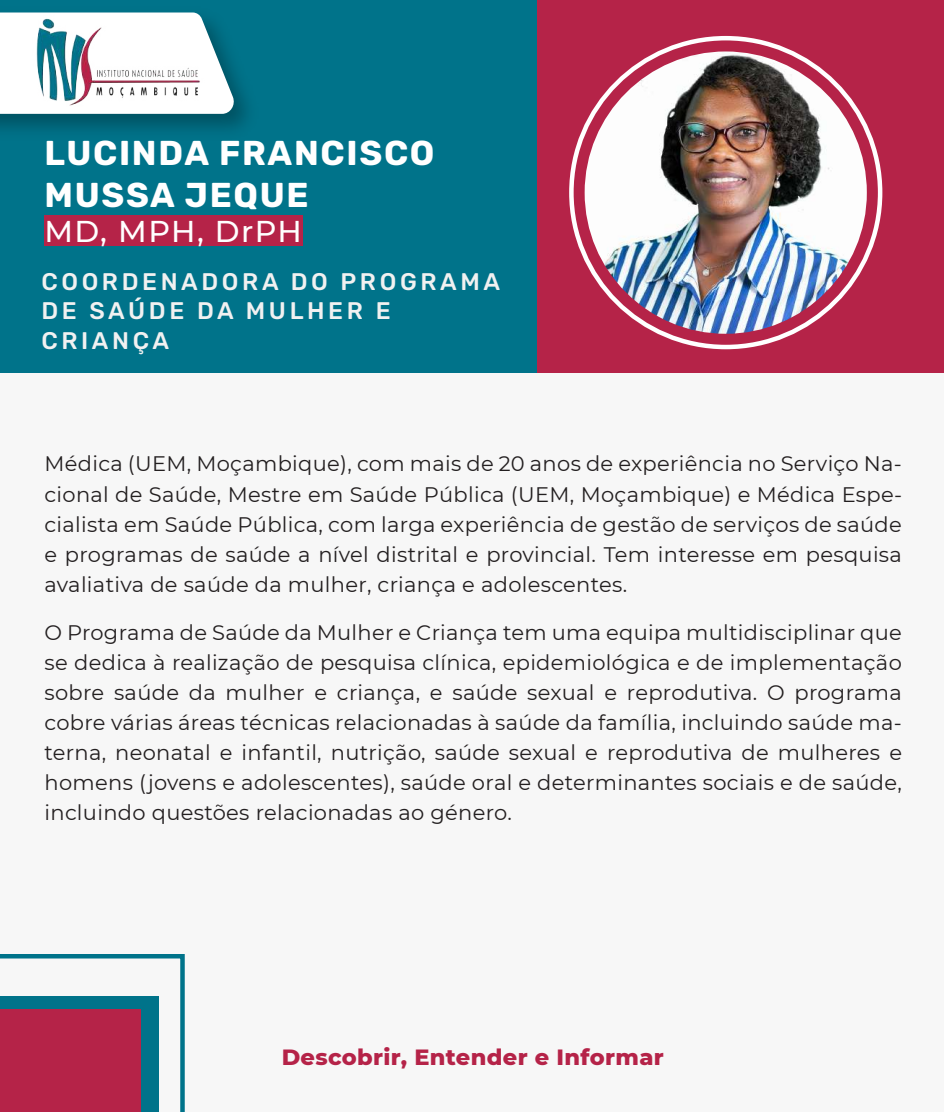
<style>
.page{position:relative;width:944px;height:1112px;background:#f7f7f7}
.page>*{position:absolute;margin:0;border:0;box-sizing:border-box;transform-origin:0 0}
.t1{font:700 34.5px/41.4px "Rubik";letter-spacing:.05em;color:#fff}
.t2{font:500 30px "Montserrat";letter-spacing:.045em;color:#fff}
.t3{font:300 24px/29.8px "Rubik";letter-spacing:.15em;color:#f1f1f1}
.t4{font:800 22.5px "Montserrat";letter-spacing:.015em;color:#b52348}
.t5{font:21px/30px "Montserrat";letter-spacing:.015em;color:#231f20;text-align:justify}
</style>
<div class="page">
<div style="left:26px;top:0;width:918px;height:372px;background:#b52348"></div>
<div style="left:0;top:0;width:536px;height:372px;background:#00738a"></div>
<div style="left:44px;top:215px;width:259px;height:31px;background:#b52348"></div>
<img style="left:0;top:12px;width:247px;height:118px">
<svg style="left:0;top:13px;width:236px;height:101px"></svg>
<img style="left:20px;top:15px;width:188px;height:97px">
<svg style="left:0;top:954px;width:185px;height:158px"></svg>
<div style="left:0;top:995px;width:159px;height:117px;background:#00738a"></div>
<div style="left:0;top:1008px;width:141px;height:104px;background:#b52348"></div>
<img style="left:585px;top:51px;width:282px;height:283px;border-radius:141px">
<h1 class="t1" style="left:44px;top:133px;width:392px">LUCINDA FRANCISCO<br>MUSSA JEQUE</h1>
<h2 class="t2" style="left:44px;top:210px;width:259px">MD, MPH, DrPH</h2>
<p class="t3" style="left:41px;top:267px;width:460px">COORDENADORA DO PROGRAMA<br>DE SAÚDE DA MULHER E<br>CRIANÇA</p>
<p class="t5" style="left:44px;top:448px;width:859px">Médica (UEM, Moçambique), com mais de 20 anos de experiência no Serviço Na&shy;cional de Saúde, Mestre em Saúde Pública (UEM, Moçambique) e Médica Espe&shy;cialista em Saúde Pública, com larga experiência de gestão de serviços de saúde e programas de saúde a nível distrital e provincial. Tem interesse em pesquisa avaliativa de saúde da mulher, criança e adolescentes.</p>
<p class="t5" style="left:44px;top:616px;width:859px">O Programa de Saúde da Mulher e Criança tem uma equipa multidisciplinar que se dedica à realização de pesquisa clínica, epidemiológica e de implementação sobre saúde da mulher e criança, e saúde sexual e reprodutiva. O programa cobre várias áreas técnicas relacionadas à saúde da família, incluindo saúde ma&shy;terna, neonatal e infantil, nutrição, saúde sexual e reprodutiva de mulheres e homens (jovens e adolescentes), saúde oral e determinantes sociais e de saúde, incluindo questões relacionadas ao género.</p>
<p class="t4" style="left:282px;top:1040px;width:384px">Descobrir, Entender e Informar</p>
</div>
